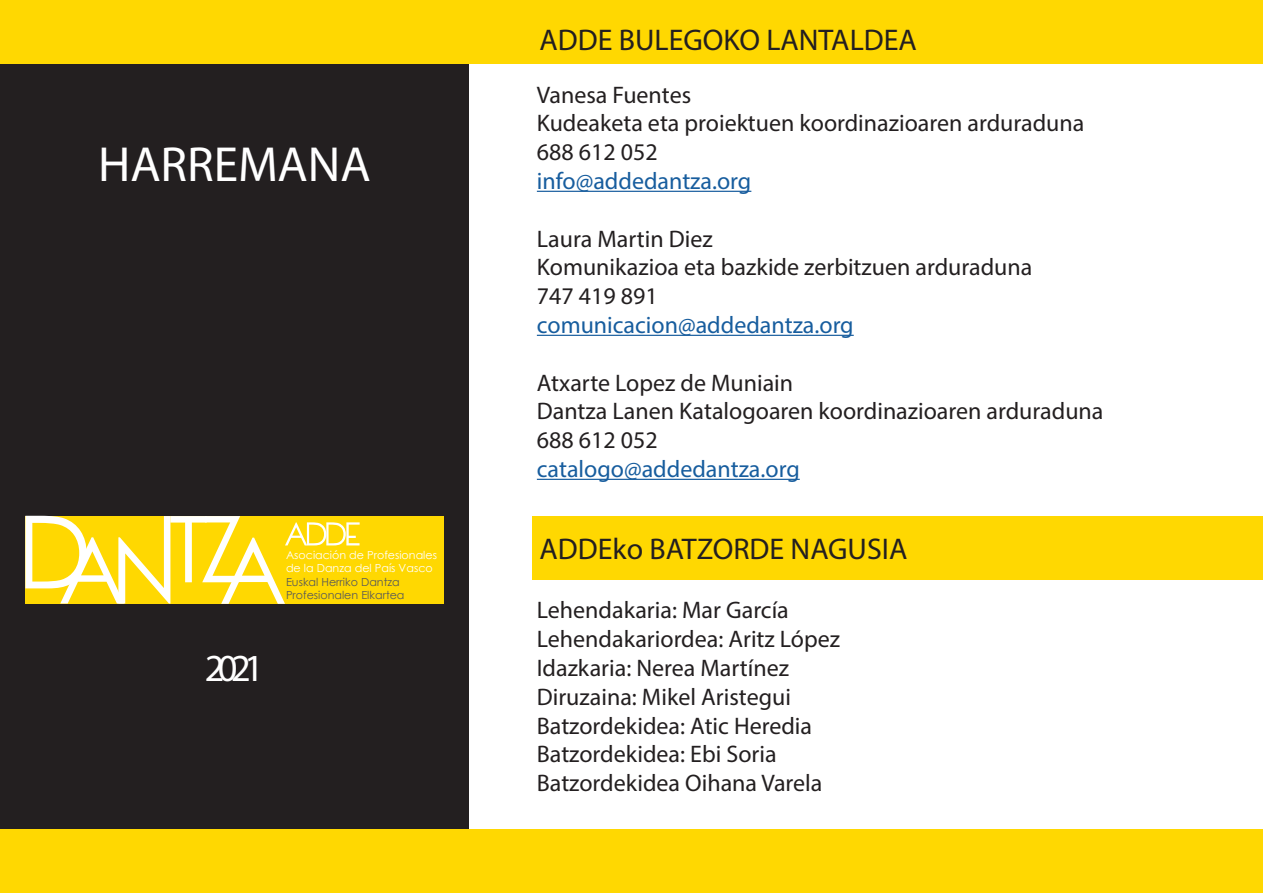
<style>
.page{position:relative;width:1263px;height:893px;background:#fff}
.page>*{position:absolute;margin:0;border:0;box-sizing:border-box;transform-origin:0 0}
.t1{font:49.5px "Myriad Pro";color:#fff}
.t2{font:38.4px "Myriad Pro";color:#fff}
.t3{font:30px "Myriad Pro";color:#231f20}
.t4{font:24px/28.8px "Myriad Pro";color:#231f20}
.t5{font:24px "Myriad Pro";color:#175d9e}
.t6{font:11.1px/13.4px "Century Gothic";color:#fff}
.t7{font:11.1px/13.4px "Century Gothic";color:#57585a}
</style>
<div class="page">
<div style="left:0;top:64px;width:469px;height:780px;background:#231f20"></div>
<div style="left:25px;top:516px;width:418px;height:87px;background:#ffd801"></div>
<svg style="left:25px;top:516px;width:335px;height:88px"></svg>
<div style="left:0;top:829px;width:1263px;height:64px;background:#ffd801"></div>
<div style="left:0;top:0;width:1263px;height:64px;background:#ffd801"></div>
<div style="left:533px;top:516px;width:730px;height:63px;background:#ffd801"></div>
<hr style="left:537px;top:191px;width:214px;height:1px;background:#175d9e">
<hr style="left:537px;top:335px;width:317px;height:1px;background:#175d9e">
<hr style="left:537px;top:479px;width:263px;height:1px;background:#175d9e">
<h1 class="t1" style="left:98px;top:134px;width:274px">HARREMANA</h1>
<h2 class="t2" style="left:205px;top:645px;width:61px">2021</h2>
<p class="t6" style="left:286px;top:548px;width:152px">Asociación de Profesionales de la Danza del País Vasco</p>
<p class="t7" style="left:286px;top:575px;width:120px">Euskal Herriko Dantza<br>Profesionalen Elkartea</p>
<p class="t3" style="left:539px;top:21px;width:379px">ADDE BULEGOKO LANTALDEA</p>
<p class="t4" style="left:537px;top:80px;width:549px">Vanesa Fuentes<br>Kudeaketa eta proiektuen koordinazioaren arduraduna<br>688 612 052</p>
<p class="t5" style="left:537px;top:166px;width:216px">info@addedantza.org</p>
<p class="t4" style="left:537px;top:224px;width:497px">Laura Martin Diez<br>Komunikazioa eta bazkide zerbitzuen arduraduna<br>747 419 891</p>
<p class="t5" style="left:537px;top:310px;width:318px">comunicacion@addedantza.org</p>
<p class="t4" style="left:537px;top:368px;width:568px">Atxarte Lopez de Muniain<br>Dantza Lanen Katalogoaren koordinazioaren arduraduna<br>688 612 052</p>
<p class="t5" style="left:537px;top:454px;width:264px">catalogo@addedantza.org</p>
<p class="t3" style="left:539px;top:530px;width:369px">ADDEko BATZORDE NAGUSIA</p>
<p class="t4" style="left:537px;top:596px;width:305px">Lehendakaria: Mar García<br>Lehendakariordea: Aritz López<br>Idazkaria: Nerea Martínez<br>Diruzaina: Mikel Aristegui<br>Batzordekidea: Atic Heredia<br>Batzordekidea: Ebi Soria<br>Batzordekidea Oihana Varela</p>
</div>
